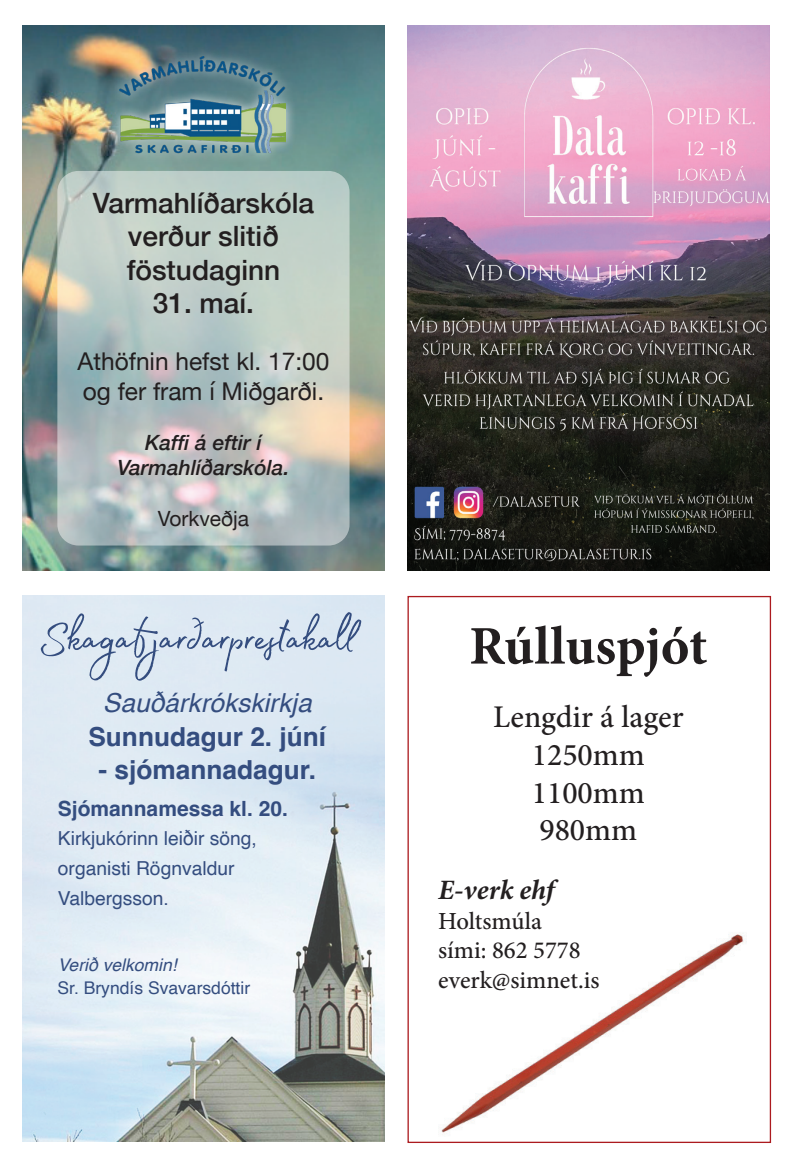
<style>
.page{position:relative;width:794px;height:1166px;background:#fff}
.page>*{position:absolute;margin:0;border:0;box-sizing:border-box;transform-origin:0 0}
.t1{font:700 54.43px "Minion Pro";letter-spacing:-.005em;color:#231f20}
.t2{font:54.25px "Madelyn Fill";letter-spacing:-.02em;color:#344d7f}
.t3{font:500 31.5px/38px "Minion Pro";color:#231f20;text-align:center}
.t4{font:500 28px/33.6px "Helvetica Neue";color:#231f20;text-align:center}
.t5{font:italic 700 28px "Minion Pro";color:#231f20}
.t6{font:700 26.25px "Helvetica";color:#344d7f}
.t7{font:italic 26.25px "Helvetica";color:#344d7f}
.t8{font:24.5px/29.4px "Helvetica Neue";color:#231f20}
.t9{font:500 24.5px/29.4px "Minion Pro";color:#231f20}
.t10{font:italic 500 21px/25.2px "Helvetica Neue";color:#231f20;text-align:center}
.t11{font:700 21px "Helvetica";color:#344d7f}
.t12{font:21px "Helvetica Neue";color:#231f20}
.t13{font:19.25px/29.8px "Helvetica";color:#344d7f}
.t14{font:17.5px "Helvetica";color:#344d7f}
.t15{font:italic 17.5px "Helvetica";color:#344d7f}
</style>
<div class="page">
<img style="left:22px;top:25px;width:362px;height:546px">
<div style="left:109px;top:46px;width:188px;height:118px;background:#fff;opacity:.75"></div>
<img style="left:120px;top:56px;width:166px;height:103px">
<svg style="left:57px;top:171px;width:292px;height:374px;background:#bdc8c4"></svg>
<img style="left:22px;top:595px;width:362px;height:546px">
<img style="left:441px;top:933px;width:306px;height:201px">
<img style="left:407px;top:25px;width:362px;height:546px">
<h3 class="t4" style="left:93px;top:184px;width:223px">Varmahlíðarskóla verður slitið föstudaginn</h3>
<h3 class="t4" style="left:153px;top:284px;width:103px">31. maí.</h3>
<p class="t8" style="left:77px;top:348px;width:253px">Athöfnin hefst kl. 17:00 og fer fram í Miðgarði.</p>
<p class="t10" style="left:117px;top:428px;width:174px">Kaffi á eftir í<br>Varmahlíðarskóla.</p>
<p class="t12" style="left:158px;top:503px;width:93px">Vorkveðja</p>
<h2 class="t2" style="left:38px;top:597px;width:325px">Skagafjarðarprestakall</h2>
<h3 class="t7" style="left:103px;top:682px;width:210px">Sauðárkrókskirkja</h3>
<h3 class="t6" style="left:88px;top:720px;width:239px">Sunnudagur 2. júní</h3>
<h3 class="t6" style="left:99px;top:753px;width:219px">- sjómannadagur.</h3>
<p class="t11" style="left:58px;top:795px;width:231px">Sjómannamessa kl. 20.</p>
<p class="t13" style="left:58px;top:824px;width:200px">Kirkjukórinn leiðir söng, organisti Rögnvaldur<br>Valbergsson.</p>
<p class="t15" style="left:58px;top:951px;width:120px">Verið velkomin!</p>
<p class="t14" style="left:58px;top:974px;width:194px">Sr. Bryndís Svavarsdóttir</p>
<h1 class="t1" style="left:469px;top:608px;width:240px">Rúlluspjót</h1>
<h3 class="t3" style="left:493px;top:698px;width:192px">Lengdir á lager<br>1250mm<br>1100mm<br>980mm</h3>
<h3 class="t5" style="left:438px;top:870px;width:118px">E-verk ehf</h3>
<p class="t9" style="left:438px;top:906px;width:163px">Holtsmúla<br>sími: 862 5778 everk@simnet.is</p>
</div>
